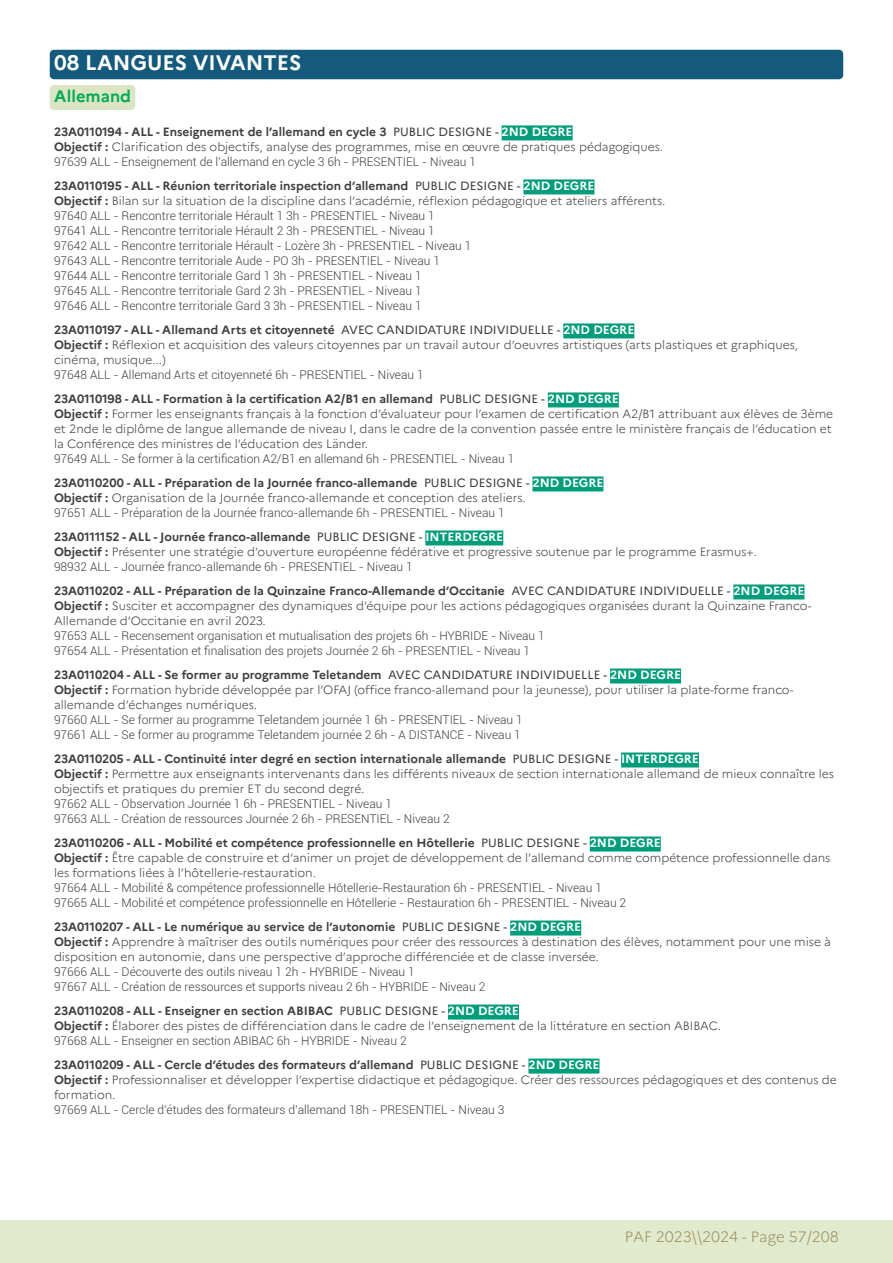
<style>
.page{position:relative;width:893px;height:1263px;background:#fff}
.page>*{position:absolute;margin:0;border:0;box-sizing:border-box;transform-origin:0 0}
.t1{font:700 21px "Marianne";color:#fff}
.t2{font:700 16.5px "Marianne";color:#00ab54}
.t3{font:300 15px "Marianne";color:#9b9162}
.t4{font:300 12px/15px "Marianne";color:#3e3e3f}
.t5{font:300 12px/15px "Roboto";color:#3e3e3f}
.s1{font-weight:700}
.s2{font-weight:400}
.s3{font-weight:500;color:#57585a}
.s4{font-weight:700;color:#fff}
</style>
<div class="page">
<div style="left:0;top:1219px;width:893px;height:44px;background:#e2eace"></div>
<div style="left:50px;top:85px;width:85px;height:25px;background:#dbe5c3;border-radius:4px"></div>
<div style="left:502px;top:125px;width:71px;height:15px;background:#009d7a"></div>
<div style="left:50px;top:50px;width:793px;height:29px;background:#145a7c;border-radius:4px"></div>
<div style="left:523px;top:179px;width:71px;height:15px;background:#009d7a"></div>
<div style="left:563px;top:323px;width:71px;height:15px;background:#009d7a"></div>
<div style="left:548px;top:392px;width:71px;height:15px;background:#009d7a"></div>
<div style="left:532px;top:476px;width:71px;height:15px;background:#009d7a"></div>
<div style="left:425px;top:530px;width:78px;height:15px;background:#009d7a"></div>
<div style="left:733px;top:584px;width:71px;height:15px;background:#009d7a"></div>
<div style="left:610px;top:668px;width:71px;height:15px;background:#009d7a"></div>
<div style="left:621px;top:752px;width:78px;height:15px;background:#009d7a"></div>
<div style="left:590px;top:836px;width:71px;height:15px;background:#009d7a"></div>
<div style="left:510px;top:920px;width:71px;height:15px;background:#009d7a"></div>
<div style="left:448px;top:1004px;width:71px;height:15px;background:#009d7a"></div>
<div style="left:528px;top:1058px;width:71px;height:15px;background:#009d7a"></div>
<h1 class="t1" style="left:54px;top:49px;width:249px">08 LANGUES VIVANTES</h1>
<h2 class="t2" style="left:54px;top:86px;width:79px">Allemand</h2>
<p class="t4" style="left:54px;top:124px;width:610px"><span class="s1">23A0110194 - ALL - Enseignement de l’allemand en cycle 3</span> <span class="s2">PUBLIC DESIGNE</span> <span class="s3">-</span> <span class="s4">2ND DEGRE<br></span><span class="s1">Objectif :</span> Clarification des objectifs, analyse des programmes, mise en œuvre de pratiques pédagogiques.</p>
<p class="t5" style="left:54px;top:154px;width:424px">97639 ALL - Enseignement de l’allemand en cycle 3 6h - PRESENTIEL - Niveau 1</p>
<p class="t4" style="left:54px;top:178px;width:613px"><span class="s1">23A0110195 - ALL - Réunion territoriale inspection d’allemand</span> <span class="s2">PUBLIC DESIGNE</span> <span class="s3">-</span> <span class="s4">2ND DEGRE<br></span><span class="s1">Objectif :</span> Bilan sur la situation de la discipline dans l’académie, réflexion pédagogique et ateliers afférents.</p>
<p class="t5" style="left:54px;top:208px;width:419px">97640 ALL - Rencontre territoriale Hérault 1 3h - PRESENTIEL - Niveau 1<br>97641 ALL - Rencontre territoriale Hérault 2 3h - PRESENTIEL - Niveau 1<br>97642 ALL - Rencontre territoriale Hérault - Lozère 3h - PRESENTIEL - Niveau 1<br>97643 ALL - Rencontre territoriale Aude - PO 3h - PRESENTIEL - Niveau 1<br>97644 ALL - Rencontre territoriale Gard 1 3h - PRESENTIEL - Niveau 1<br>97645 ALL - Rencontre territoriale Gard 2 3h - PRESENTIEL - Niveau 1<br>97646 ALL - Rencontre territoriale Gard 3 3h - PRESENTIEL - Niveau 1</p>
<p class="t4" style="left:54px;top:322px;width:745px"><span class="s1">23A0110197 - ALL - Allemand Arts et citoyenneté</span> <span class="s2">AVEC CANDIDATURE INDIVIDUELLE</span> <span class="s3">-</span> <span class="s4">2ND DEGRE<br></span><span class="s1">Objectif :</span> Réflexion et acquisition des valeurs citoyennes par un travail autour d’oeuvres artistiques (arts plastiques et graphiques, cinéma, musique...)</p>
<p class="t5" style="left:54px;top:367px;width:371px">97648 ALL - Allemand Arts et citoyenneté 6h - PRESENTIEL - Niveau 1</p>
<p class="t4" style="left:54px;top:391px;width:781px"><span class="s1">23A0110198 - ALL - Formation à la certification A2/B1 en allemand</span> <span class="s2">PUBLIC DESIGNE</span> <span class="s3">-</span> <span class="s4">2ND DEGRE<br></span><span class="s1">Objectif :</span> Former les enseignants français à la fonction d’évaluateur pour l’examen de certification A2/B1 attribuant aux élèves de 3ème et 2nde le diplôme de langue allemande de niveau I, dans le cadre de la convention passée entre le ministère français de l’éducation et la Conférence des ministres de l’éducation des Länder.</p>
<p class="t5" style="left:54px;top:451px;width:462px">97649 ALL - Se former à la certification A2/B1 en allemand 6h - PRESENTIEL - Niveau 1</p>
<p class="t4" style="left:54px;top:475px;width:551px"><span class="s1">23A0110200 - ALL - Préparation de la Journée franco-allemande</span> <span class="s2">PUBLIC DESIGNE</span> <span class="s3">-</span> <span class="s4">2ND DEGRE<br></span><span class="s1">Objectif :</span> Organisation de la Journée franco-allemande et conception des ateliers.</p>
<p class="t5" style="left:54px;top:505px;width:452px">97651 ALL - Préparation de la Journée franco-allemande 6h - PRESENTIEL - Niveau 1</p>
<p class="t4" style="left:54px;top:529px;width:705px"><span class="s1">23A0111152 - ALL - Journée franco-allemande</span> <span class="s2">PUBLIC DESIGNE</span> <span class="s3">-</span> <span class="s4">INTERDEGRE<br></span><span class="s1">Objectif :</span> Présenter une stratégie d’ouverture européenne fédérative et progressive soutenue par le programme Erasmus+.</p>
<p class="t5" style="left:54px;top:559px;width:360px">98932 ALL - Journée franco-allemande 6h - PRESENTIEL - Niveau 1</p>
<p class="t4" style="left:54px;top:583px;width:759px"><span class="s1">23A0110202 - ALL - Préparation de la Quinzaine Franco-Allemande d’Occitanie</span> <span class="s2">AVEC CANDIDATURE INDIVIDUELLE</span> <span class="s3">-</span> <span class="s4">2ND DEGRE<br></span><span class="s1">Objectif :</span> Susciter et accompagner des dynamiques d’équipe pour les actions pédagogiques organisées durant la Quinzaine Franco-<br>Allemande d’Occitanie en avril 2023.</p>
<p class="t5" style="left:54px;top:628px;width:492px">97653 ALL - Recensement organisation et mutualisation des projets 6h - HYBRIDE - Niveau 1<br>97654 ALL - Présentation et finalisation des projets Journée 2 6h - PRESENTIEL - Niveau 1</p>
<p class="t4" style="left:54px;top:667px;width:741px"><span class="s1">23A0110204 - ALL - Se former au programme Teletandem</span> <span class="s2">AVEC CANDIDATURE INDIVIDUELLE</span> <span class="s3">-</span> <span class="s4">2ND DEGRE<br></span><span class="s1">Objectif :</span> Formation hybride développée par l’OFAJ (office franco-allemand pour la jeunesse), pour utiliser la plate-forme franco&shy;allemande d’échanges numériques.</p>
<p class="t5" style="left:54px;top:712px;width:470px">97660 ALL - Se former au programme Teletandem journée 1 6h - PRESENTIEL - Niveau 1<br>97661 ALL - Se former au programme Teletandem journée 2 6h - A DISTANCE - Niveau 1</p>
<p class="t4" style="left:54px;top:751px;width:781px"><span class="s1">23A0110205 - ALL - Continuité inter degré en section internationale allemande</span> <span class="s2">PUBLIC DESIGNE</span> <span class="s3">-</span> <span class="s4">INTERDEGRE<br></span><span class="s1">Objectif :</span> Permettre aux enseignants intervenants dans les différents niveaux de section internationale allemand de mieux connaître les objectifs et pratiques du premier ET du second degré.</p>
<p class="t5" style="left:54px;top:796px;width:397px">97662 ALL - Observation Journée 1 6h - PRESENTIEL - Niveau 1<br>97663 ALL - Création de ressources Journée 2 6h - PRESENTIEL - Niveau 2</p>
<p class="t4" style="left:54px;top:835px;width:778px"><span class="s1">23A0110206 - ALL - Mobilité et compétence professionnelle en Hôtellerie</span> <span class="s2">PUBLIC DESIGNE</span> <span class="s3">-</span> <span class="s4">2ND DEGRE<br></span><span class="s1">Objectif :</span> Être capable de construire et d’animer un projet de développement de l’allemand comme compétence professionnelle dans les formations liées à l’hôtellerie-restauration.</p>
<p class="t5" style="left:54px;top:880px;width:574px">97664 ALL - Mobilité &amp; compétence professionnelle Hôtellerie-Restauration 6h - PRESENTIEL - Niveau 1<br>97665 ALL - Mobilité et compétence professionnelle en Hôtellerie - Restauration 6h - PRESENTIEL - Niveau 2</p>
<p class="t4" style="left:54px;top:919px;width:778px"><span class="s1">23A0110207 - ALL - Le numérique au service de l’autonomie</span> <span class="s2">PUBLIC DESIGNE</span> <span class="s3">-</span> <span class="s4">2ND DEGRE<br></span><span class="s1">Objectif :</span> Apprendre à maîtriser des outils numériques pour créer des ressources à destination des élèves, notamment pour une mise à disposition en autonomie, dans une perspective d’approche différenciée et de classe inversée.</p>
<p class="t5" style="left:54px;top:964px;width:433px">97666 ALL - Découverte des outils niveau 1 2h - HYBRIDE - Niveau 1<br>97667 ALL - Création de ressources et supports niveau 2 6h - HYBRIDE - Niveau 2</p>
<p class="t4" style="left:54px;top:1003px;width:668px"><span class="s1">23A0110208 - ALL - Enseigner en section ABIBAC</span> <span class="s2">PUBLIC DESIGNE</span> <span class="s3">-</span> <span class="s4">2ND DEGRE<br></span><span class="s1">Objectif :</span> Élaborer des pistes de différenciation dans le cadre de l’enseignement de la littérature en section ABIBAC.</p>
<p class="t5" style="left:54px;top:1033px;width:354px">97668 ALL - Enseigner en section ABIBAC 6h - HYBRIDE - Niveau 2</p>
<p class="t4" style="left:54px;top:1057px;width:784px"><span class="s1">23A0110209 - ALL - Cercle d’études des formateurs d’allemand</span> <span class="s2">PUBLIC DESIGNE</span> <span class="s3">-</span> <span class="s4">2ND DEGRE<br></span><span class="s1">Objectif :</span> Professionnaliser et développer l’expertise didactique et pédagogique. Créer des ressources pédagogiques et des contenus de formation.</p>
<p class="t5" style="left:54px;top:1102px;width:452px">97669 ALL - Cercle d’études des formateurs d’allemand 18h - PRESENTIEL - Niveau 3</p>
<p class="t3" style="left:625px;top:1227px;width:216px">PAF 2023\\2024 - Page 57/208</p>
</div>
